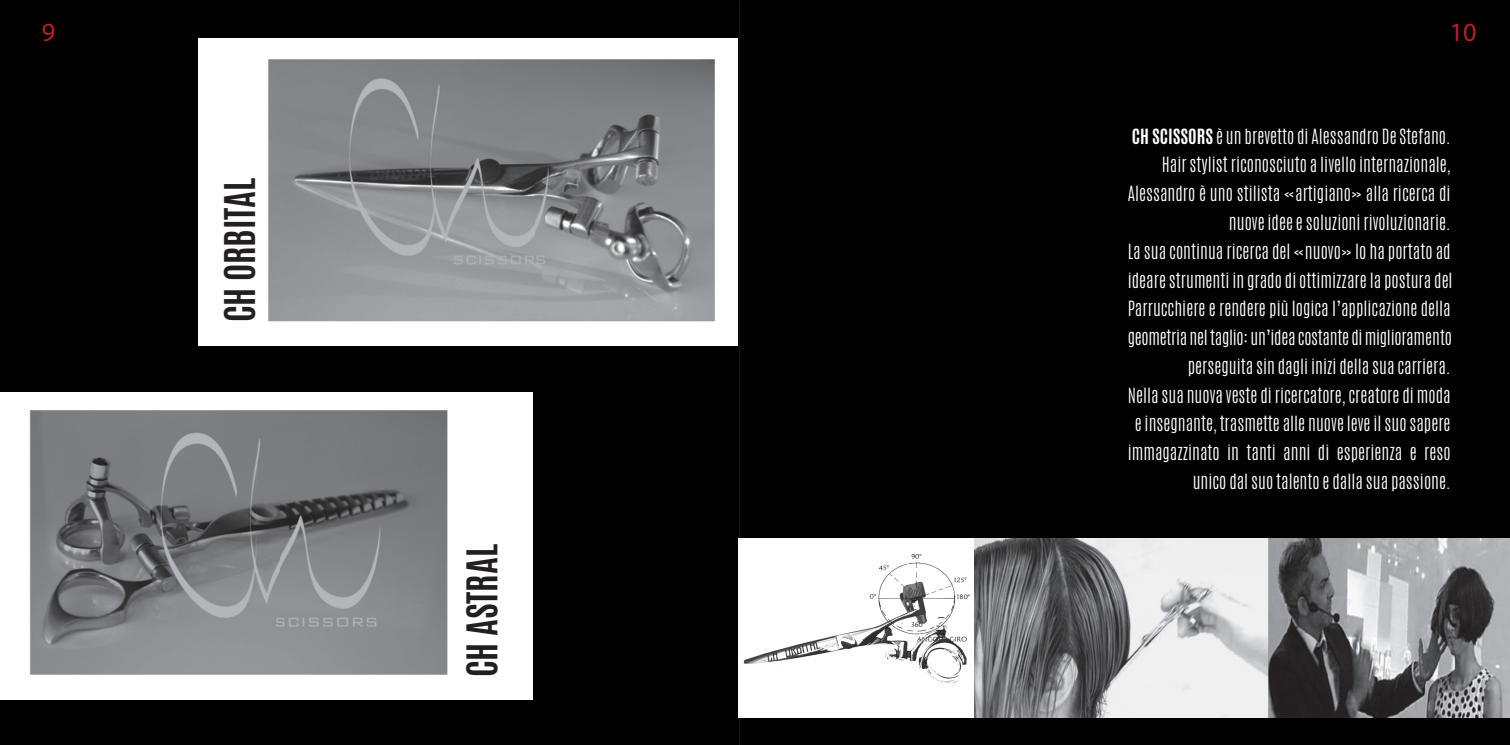
<style>
.page{position:relative;width:1510px;height:745px;background:#fff}
.page>*{position:absolute;margin:0;border:0;box-sizing:border-box;transform-origin:0 0}
.t1{font:700 35.38px "Antonio";color:#231f20}
.t2{font:26.25px "Myriad Pro";color:#be1d2c}
.t3{font:300 17.5px/28.8px "Antonio";color:#fff;text-align:right}
.s1{font-weight:700}
</style>
<div class="page">
<div style="left:0;top:0;width:1509px;height:744px;background:#000"></div>
<div style="left:0;top:392px;width:532px;height:307px;background:#fff"></div>
<div style="left:198px;top:38px;width:539px;height:307px;background:#fff"></div>
<img style="left:268px;top:59px;width:447px;height:262px">
<img style="left:30px;top:410px;width:418px;height:264px">
<img style="left:739px;top:538px;width:770px;height:179px">
<h2 class="t2" style="left:42px;top:16px;width:15px">9</h2>
<h2 class="t2" style="left:1449px;top:16px;width:28px">10</h2>
<h1 class="t1" style="left:213px;top:322px;width:146px;rotate:-90deg">CH ORBITAL</h1>
<h1 class="t1" style="left:456px;top:677px;width:135px;rotate:-90deg">CH ASTRAL</h1>
<p class="t3" style="left:1127px;top:122px;width:326px"><span class="s1">CH SCISSORS</span> è un brevetto di Alessandro De Stefano.<br>Hair stylist riconosciuto a livello internazionale, Alessandro è uno stilista «artigiano» alla ricerca di nuove idee e soluzioni rivoluzionarie.<br>La sua continua ricerca del «nuovo» lo ha portato ad ideare strumenti in grado di ottimizzare la postura del Parrucchiere e rendere più logica l’applicazione della geometria nel taglio: un’idea costante di miglioramento perseguita sin dagli inizi della sua carriera.<br>Nella sua nuova veste di ricercatore, creatore di moda e insegnante, trasmette alle nuove leve il suo sapere immagazzinato in tanti anni di esperienza e reso unico dal suo talento e dalla sua passione.</p>
</div>
